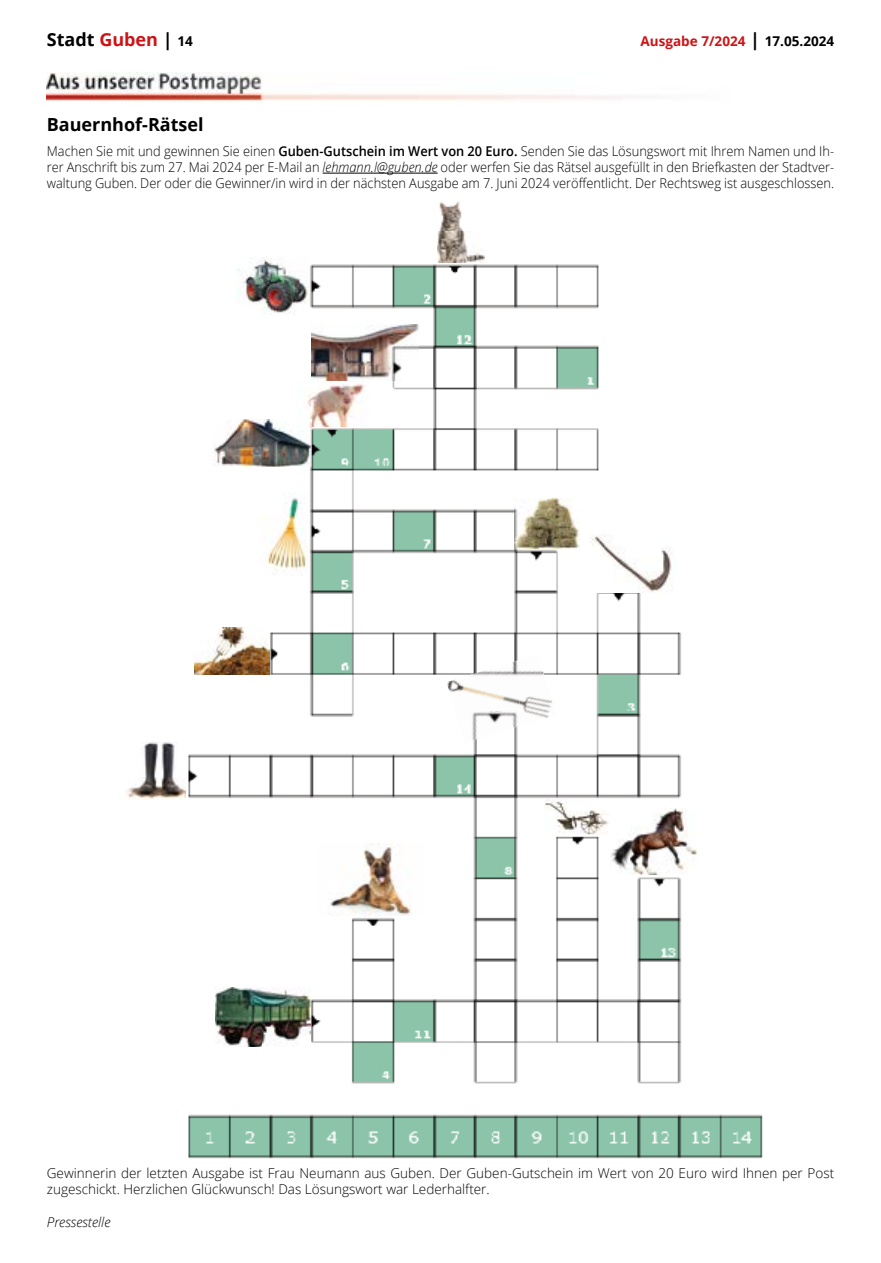
<style>
.page{position:relative;width:881px;height:1263px;background:#fff}
.page>*{position:absolute;margin:0;border:0;box-sizing:border-box;transform-origin:0 0}
.t1{font:700 18px "Open Sans";color:#000}
.t2{font:300 13.5px/16.2px "Open Sans";color:#000;text-align:justify;scale:.95 1}
.t3{font:300 13.5px/16.2px "Open Sans";color:#000}
.t4{font:700 13.5px "Open Sans";color:#cd1316}
.t5{font:italic 300 13.5px "Open Sans";color:#000}
.s1{color:#cd1316}
.s2{font-size:13.5px}
.s3{font-size:18px;color:#000}
.s4{color:#000}
.s5{font-weight:600}
.s6{font-style:italic}
</style>
<div class="page">
<hr style="left:322px;top:173px;width:115px;height:1px;background:#000">
<img style="left:47px;top:72px;width:576px;height:30px">
<img style="left:165px;top:255px;width:597px;height:903px">
<img style="left:260px;top:492px;width:48px;height:84px">
<img style="left:610px;top:809px;width:85px;height:66px">
<img style="left:296px;top:381px;width:76px;height:46px">
<img style="left:312px;top:325px;width:106px;height:56px">
<img style="left:514px;top:499px;width:65px;height:49px">
<img style="left:437px;top:201px;width:47px;height:62px">
<img style="left:194px;top:628px;width:76px;height:46px">
<img style="left:430px;top:686px;width:16px;height:25px">
<img style="left:446px;top:668px;width:46px;height:44px">
<img style="left:492px;top:654px;width:54px;height:32px">
<img style="left:455px;top:711px;width:55px;height:32px">
<img style="left:505px;top:684px;width:51px;height:45px">
<img style="left:447px;top:686px;width:36px;height:25px">
<img style="left:483px;top:686px;width:36px;height:25px">
<img style="left:237px;top:257px;width:71px;height:57px">
<img style="left:316px;top:844px;width:107px;height:71px">
<img style="left:126px;top:741px;width:59px;height:58px">
<img style="left:214px;top:419px;width:97px;height:48px">
<img style="left:296px;top:419px;width:15px;height:8px">
<img style="left:543px;top:799px;width:65px;height:35px">
<img style="left:589px;top:534px;width:86px;height:58px">
<img style="left:215px;top:988px;width:95px;height:59px">
<h1 class="t1" style="left:47px;top:27px;width:147px">Stadt <span class="s1">Guben</span> | <span class="s2">14</span></h1>
<p class="t4" style="left:640px;top:32px;width:195px">Ausgabe 7/2024 <span class="s3">|</span> <span class="s4">17.05.2024</span></p>
<h1 class="t1" style="left:47px;top:112px;width:158px">Bauernhof-Rätsel</h1>
<p class="t2" style="left:47px;top:143px;width:830px">Machen Sie mit und gewinnen Sie einen <span class="s5">Guben-Gutschein im Wert von 20 Euro.</span> Senden Sie das Lösungswort mit Ihrem Namen und Ih&shy;rer Anschrift bis zum 27. Mai 2024 per E-Mail an <span class="s6">lehmann.l@guben.de</span> oder werfen Sie das Rätsel ausgefüllt in den Briefkasten der Stadtver&shy;waltung Guben. Der oder die Gewinner/in wird in der nächsten Ausgabe am 7. Juni 2024 veröffentlicht. Der Rechtsweg ist ausgeschlossen.</p>
<p class="t3" style="left:47px;top:1165px;width:788px">Gewinnerin der letzten Ausgabe ist Frau Neumann aus Guben. Der Guben-Gutschein im Wert von 20 Euro wird Ihnen per Post zugeschickt. Herzlichen Glückwunsch! Das Lösungswort war Lederhalfter.</p>
<p class="t5" style="left:47px;top:1212px;width:65px">Pressestelle</p>
</div>
